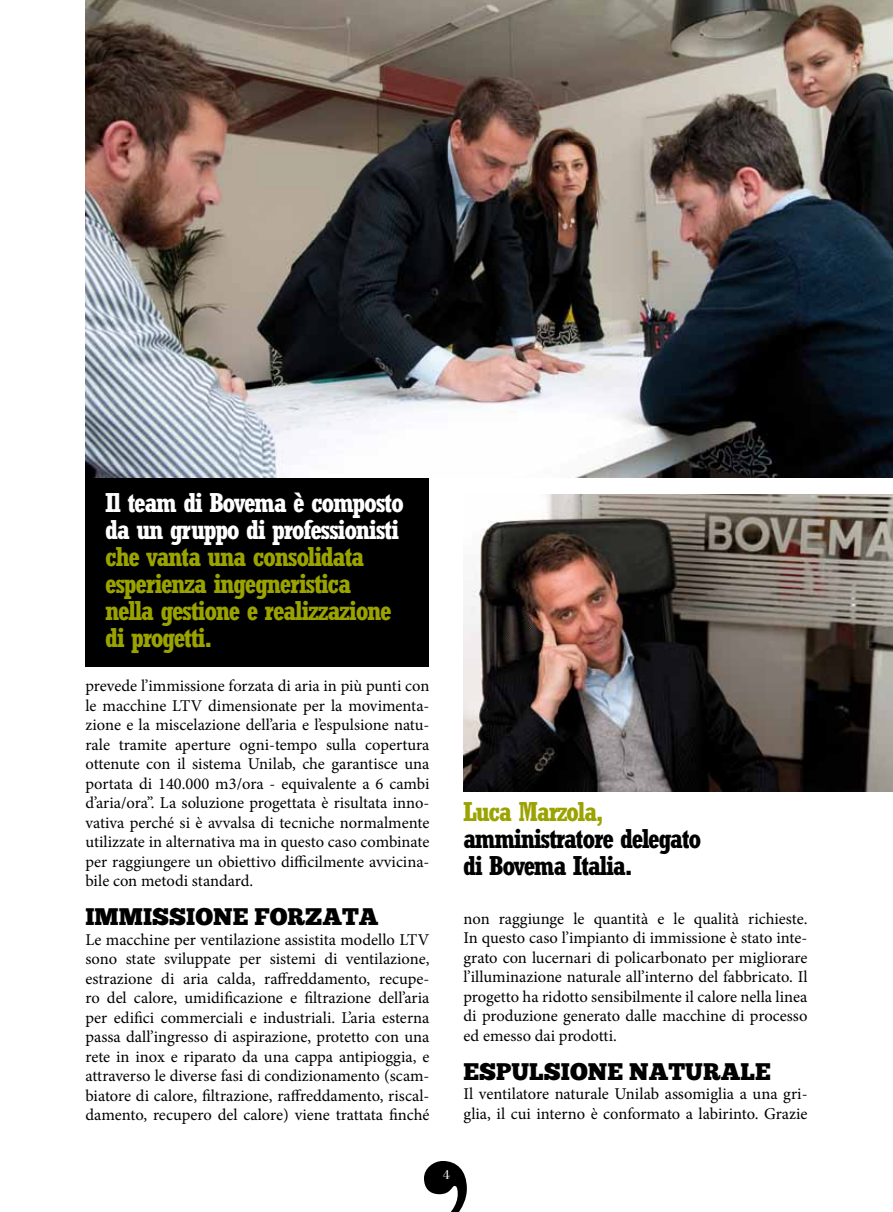
<style>
.page{position:relative;width:893px;height:1212px;background:#fff}
.page>*{position:absolute;margin:0;border:0;box-sizing:border-box;transform-origin:0 0}
.t1{font:700 condensed 27px/27px "Rockwell Std";letter-spacing:-.05em;color:#9aa300}
.t2{font:700 condensed 27px/27px "Rockwell Std";letter-spacing:-.05em;color:#fff}
.t3{font:700 condensed 27px/27px "Rockwell Std";letter-spacing:-.05em;color:#000}
.t4{font:24px "Chunk Five";color:#000}
.t5{font:16.5px/19.5px "Minion Pro";color:#000;text-align:justify}
.t6{font:13.5px "Bodoni Std";color:#fff}
</style>
<div class="page">
<svg style="left:424px;top:1161px;width:43px;height:51px"></svg>
<img style="left:463px;top:494px;width:430px;height:297px">
<div style="left:85px;top:431px;width:344px;height:235px;background:#000"></div>
<img style="left:85px;top:0;width:808px;height:478px">
<h1 class="t2" style="left:105px;top:489px;width:300px">Il team di Bovema è composto da un gruppo di professionisti</h1>
<h1 class="t1" style="left:105px;top:543px;width:288px">che vanta una consolidata esperienza ingegneristica nella gestione e realizzazione di progetti.</h1>
<p class="t5" style="left:85px;top:676px;width:346px">prevede l’immissione forzata di aria in più punti con le macchine LTV dimensionate per la movimenta&shy;zione e la miscelazione dell’aria e l’espulsione natu&shy;rale tramite aperture ogni-tempo sulla copertura ottenute con il sistema Unilab, che garantisce una portata di 140.000 m3/ora - equivalente a 6 cambi d’aria/ora”. La soluzione progettata è risultata inno&shy;vativa perché si è avvalsa di tecniche normalmente utilizzate in alternativa ma in questo caso combinate per raggiungere un obiettivo difficilmente avvicina&shy;bile con metodi standard.</p>
<h2 class="t4" style="left:85px;top:905px;width:295px">IMMISSIONE FORZATA</h2>
<p class="t5" style="left:85px;top:929px;width:346px">Le macchine per ventilazione assistita modello LTV sono state sviluppate per sistemi di ventilazione, estrazione di aria calda, raffreddamento, recupe&shy;ro del calore, umidificazione e filtrazione dell’aria per edifici commerciali e industriali. L’aria esterna passa dall’ingresso di aspirazione, protetto con una rete in inox e riparato da una cappa antipioggia, e attraverso le diverse fasi di condizionamento (scam&shy;biatore di calore, filtrazione, raffreddamento, riscal&shy;damento, recupero del calore) viene trattata finché</p>
<h1 class="t1" style="left:463px;top:797px;width:142px">Luca Marzola,</h1>
<h1 class="t3" style="left:463px;top:824px;width:240px">amministratore delegato di Bovema Italia.</h1>
<p class="t5" style="left:463px;top:909px;width:346px">non raggiunge le quantità e le qualità richieste.<br>In questo caso l’impianto di immissione è stato inte&shy;grato con lucernari di policarbonato per migliorare l’illuminazione naturale all’interno del fabbricato. Il progetto ha ridotto sensibilmente il calore nella linea di produzione generato dalle macchine di processo ed emesso dai prodotti.</p>
<h2 class="t4" style="left:463px;top:1060px;width:309px">ESPULSIONE NATURALE</h2>
<p class="t5" style="left:463px;top:1084px;width:346px">Il ventilatore naturale Unilab assomiglia a una gri&shy;glia, il cui interno è conformato a labirinto. Grazie</p>
<p class="t6" style="left:443px;top:1166px;width:8px">4</p>
</div>
